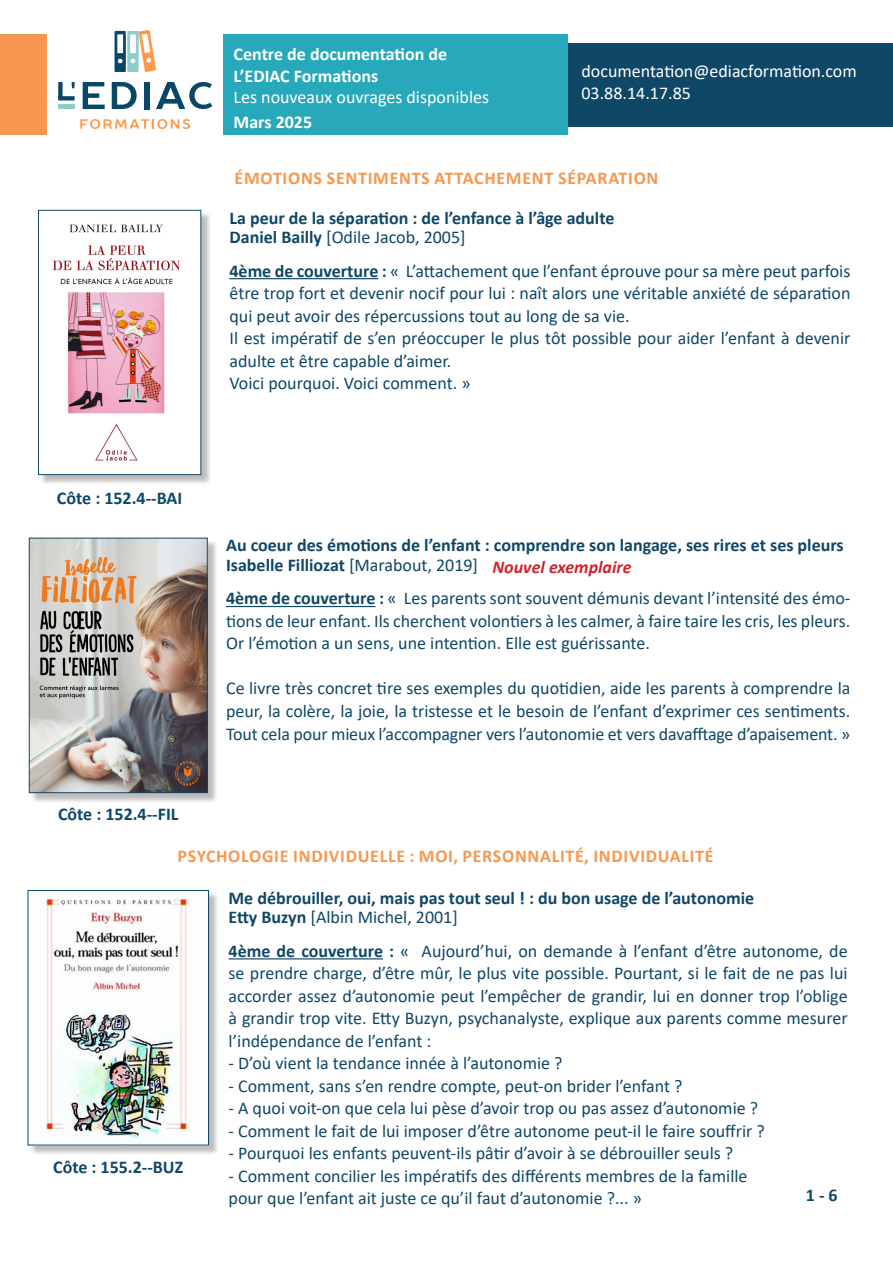
<style>
.page{position:relative;width:893px;height:1263px;background:#fff}
.page>*{position:absolute;margin:0;border:0;box-sizing:border-box;transform-origin:0 0}
.t1{font:18px/22.5px "Calibri";color:#0f4767;text-align:justify}
.t2{font:700 18px/19.5px "Calibri";color:#104767}
.t3{font:700 18px "Calibri";letter-spacing:.04em;color:#f7974f}
.t4{font:18px/21.6px "Calibri";color:#fff}
.t5{font:18px "Calibri";color:#104767}
.t6{font:700 18px/21.6px "Calibri";color:#fff}
.t7{font:italic 700 18px "Calibri";color:#d1232a}
.s1{font-weight:700}
.s2{font-weight:700;color:#104767}
.s3{font-weight:400}
</style>
<div class="page">
<div style="left:563px;top:43px;width:330px;height:83px;background:#0f4767"></div>
<div style="left:223px;top:35px;width:344px;height:100px;background:#27a9bb"></div>
<div style="left:0;top:35px;width:47px;height:100px;background:#f7974f"></div>
<svg style="left:80px;top:119px;width:110px;height:10px"></svg>
<svg style="left:83px;top:82px;width:22px;height:27px"></svg>
<svg style="left:112px;top:82px;width:25px;height:27px"></svg>
<div style="left:144px;top:82px;width:6px;height:27px;background:#0a4766"></div>
<svg style="left:156px;top:82px;width:56px;height:27px"></svg>
<svg style="left:72px;top:82px;width:3px;height:6px"></svg>
<hr style="left:58px;top:105px;width:17px;height:4px;background:#8fcccc">
<div style="left:58px;top:82px;width:5px;height:16px;background:#0a4766"></div>
<svg style="left:58px;top:96px;width:17px;height:4px"></svg>
<svg style="left:115px;top:30px;width:41px;height:42px"></svg>
<div style="left:40px;top:211px;width:172px;height:274px;background:#231f20;opacity:.3"></div>
<img style="left:40px;top:212px;width:159px;height:261px">
<div style="left:38px;top:210px;width:163px;height:265px;border:1px solid #104767"></div>
<div style="left:29px;top:892px;width:190px;height:264px;background:#231f20;opacity:.3"></div>
<img style="left:30px;top:892px;width:177px;height:251px">
<div style="left:28px;top:890px;width:181px;height:255px;border:1px solid #104767"></div>
<hr style="left:229px;top:278px;width:149px;height:1px;background:#104767">
<div style="left:30px;top:539px;width:188px;height:264px;background:#231f20;opacity:.3"></div>
<img style="left:31px;top:540px;width:174px;height:251px">
<div style="left:29px;top:538px;width:178px;height:255px;border:1px solid #0f4767"></div>
<hr style="left:226px;top:606px;width:150px;height:1px;background:#104767">
<hr style="left:229px;top:958px;width:154px;height:1px;background:#104767">
<p class="t6" style="left:234px;top:43px;width:215px">Centre de documentation de<br>L’EDIAC Formations</p>
<p class="t6" style="left:234px;top:111px;width:80px">Mars 2025</p>
<p class="t4" style="left:234px;top:86px;width:257px">Les nouveaux ouvrages disponibles</p>
<p class="t4" style="left:581px;top:60px;width:277px">documentation@ediacformation.com<br>03.88.14.17.85</p>
<p class="t3" style="left:235px;top:165px;width:425px">ÉMOTIONS SENTIMENTS ATTACHEMENT SÉPARATION</p>
<p class="t2" style="left:57px;top:488px;width:127px">Côte : 152.4--BAI</p>
<p class="t2" style="left:58px;top:804px;width:122px">Côte : 152.4--FIL</p>
<p class="t2" style="left:229px;top:208px;width:386px">La peur de la séparation : de l’enfance à l’âge adulte</p>
<p class="t5" style="left:229px;top:225px;width:238px"><span class="s1">Daniel Bailly</span> [Odile Jacob, 2005]</p>
<p class="t1" style="left:229px;top:259px;width:622px"><span class="s2">4ème de couverture</span> <span class="s1">:</span> « L’attachement que l’enfant éprouve pour sa mère peut parfois être trop fort et devenir nocif pour lui : naît alors une véritable anxiété de séparation qui peut avoir des répercussions tout au long de sa vie.</p>
<p class="t1" style="left:229px;top:326px;width:622px">Il est impératif de s’en préoccuper le plus tôt possible pour aider l’enfant à devenir adulte et être capable d’aimer.</p>
<p class="t1" style="left:229px;top:371px;width:243px">Voici pourquoi. Voici comment. »</p>
<p class="t2" style="left:226px;top:535px;width:619px">Au coeur des émotions de l’enfant : comprendre son langage, ses rires et ses pleurs<br>Isabelle Filliozat <span class="s3">[Marabout, 2019]</span></p>
<p class="t7" style="left:492px;top:554px;width:141px">Nouvel exemplaire</p>
<p class="t1" style="left:226px;top:587px;width:626px"><span class="s2">4ème de couverture</span> <span class="s1">:</span> « Les parents sont souvent démunis devant l’intensité des émo&shy;tions de leur enfant. Ils cherchent volontiers à les calmer, à faire taire les cris, les pleurs.<br>Or l’émotion a un sens, une intention. Elle est guérissante.</p>
<p class="t1" style="left:226px;top:677px;width:626px">Ce livre très concret tire ses exemples du quotidien, aide les parents à comprendre la peur, la colère, la joie, la tristesse et le besoin de l’enfant d’exprimer ces sentiments.<br>Tout cela pour mieux l’accompagner vers l’autonomie et vers davafftage d’apaisement. »</p>
<p class="t3" style="left:178px;top:843px;width:538px">PSYCHOLOGIE INDIVIDUELLE : MOI, PERSONNALITÉ, INDIVIDUALITÉ</p>
<p class="t2" style="left:53px;top:1157px;width:132px">Côte : 155.2--BUZ</p>
<p class="t2" style="left:229px;top:888px;width:527px">Me débrouiller, oui, mais pas tout seul ! : du bon usage de l’autonomie</p>
<p class="t5" style="left:229px;top:905px;width:231px"><span class="s1">Etty Buzyn</span> [Albin Michel, 2001]</p>
<p class="t1" style="left:229px;top:939px;width:621px"><span class="s2">4ème de couverture</span> <span class="s1">:</span> « Aujourd’hui, on demande à l’enfant d’être autonome, de se prendre charge, d’être mûr, le plus vite possible. Pourtant, si le fait de ne pas lui accorder assez d’autonomie peut l’empêcher de grandir, lui en donner trop l’oblige à grandir trop vite. Etty Buzyn, psychanalyste, explique aux parents comme mesurer l’indépendance de l’enfant :</p>
<p class="t1" style="left:229px;top:1052px;width:335px">- D’où vient la tendance innée à l’autonomie ?</p>
<p class="t1" style="left:229px;top:1074px;width:455px">- Comment, sans s’en rendre compte, peut-on brider l’enfant ?</p>
<p class="t1" style="left:229px;top:1097px;width:531px">- A quoi voit-on que cela lui pèse d’avoir trop ou pas assez d’autonomie ?</p>
<p class="t1" style="left:229px;top:1119px;width:538px">- Comment le fait de lui imposer d’être autonome peut-il le faire souffrir ?</p>
<p class="t1" style="left:229px;top:1142px;width:506px">- Pourquoi les enfants peuvent-ils pâtir d’avoir à se débrouiller seuls ?</p>
<p class="t1" style="left:229px;top:1164px;width:520px">- Comment concilier les impératifs des différents membres de la famille</p>
<p class="t1" style="left:229px;top:1187px;width:415px">pour que l’enfant ait juste ce qu’il faut d’autonomie ?... »</p>
<p class="t2" style="left:806px;top:1185px;width:33px">1 - 6</p>
</div>
